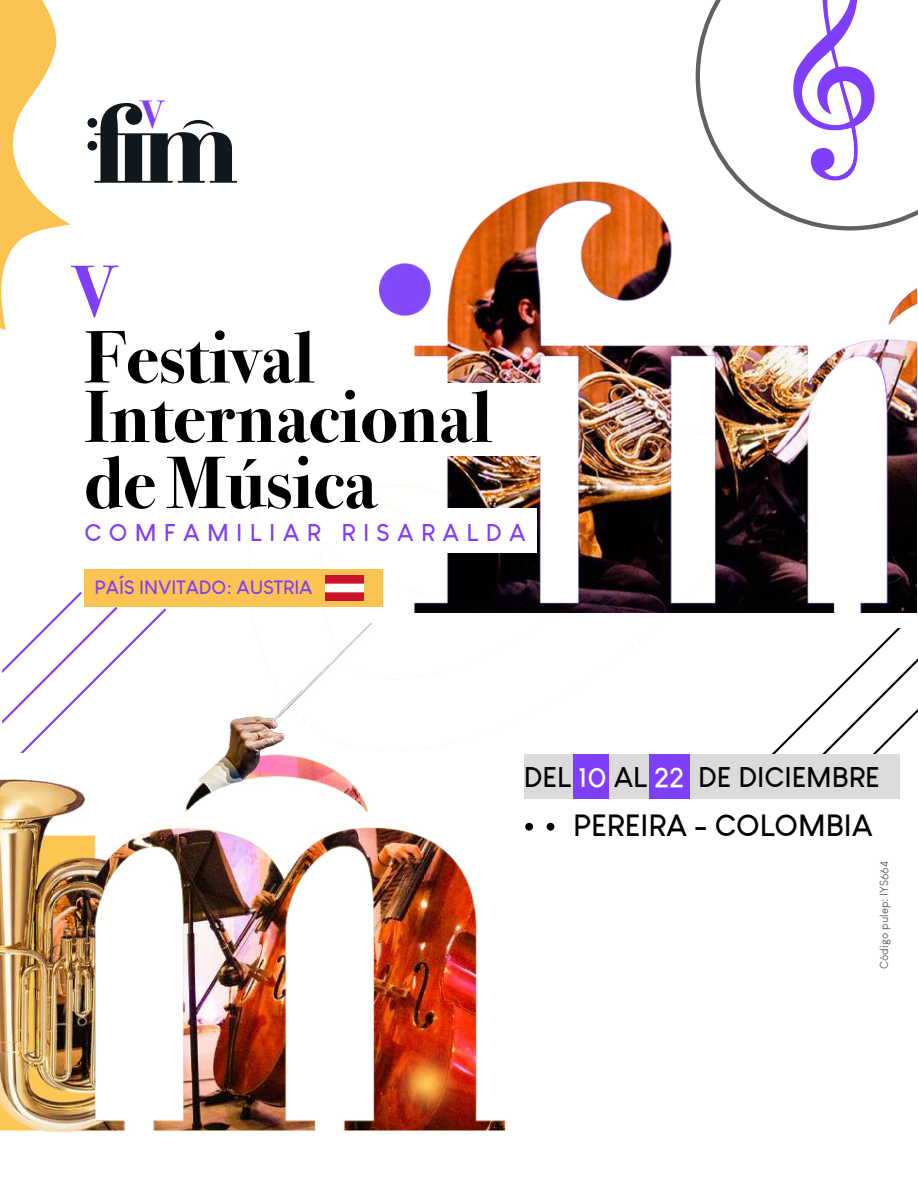
<style>
.page{position:relative;width:918px;height:1188px;background:#fff}
.page>*{position:absolute;margin:0;border:0;box-sizing:border-box;transform-origin:0 0}
.t1{font:700 74.1px/125.4px "Bodoni Svty Two ITCTT";color:#010000}
.t2{font:700 74.1px "Bodoni Svty Two ITCTT";color:#803efb}
.t3{font:700 39.15px "Bodoni Svty Two ITCTT";color:#803efb}
.t4{font:700 30.15px "Louis George Cafe";color:#010000}
.t5{font:700 27.9px "Louis George Cafe";color:#010000}
.t6{font:700 23.85px "Louis George Cafe";letter-spacing:.31em;color:#803efb}
.t7{font:700 18.9px "Louis George Cafe";color:#803efb}
.t8{font:11.55px "Louis George Cafe";color:#616160}
.s1{color:#fff}
</style>
<div class="page">
<img style="left:108px;top:755px;width:398px;height:375px">
<img style="left:0;top:779px;width:108px;height:353px">
<img style="left:379px;top:263px;width:36px;height:349px">
<img style="left:415px;top:181px;width:501px;height:431px">
<svg style="left:771px;top:628px;width:147px;height:126px"></svg>
<svg style="left:2px;top:592px;width:164px;height:161px"></svg>
<svg style="left:0;top:0;width:71px;height:331px"></svg>
<div style="left:88px;top:118px;width:9px;height:10px;background:#10181e;border-radius:50%"></div>
<div style="left:88px;top:141px;width:9px;height:10px;background:#10181e;border-radius:50%"></div>
<svg style="left:94px;top:103px;width:143px;height:80px"></svg>
<div style="left:357px;top:383px;width:202px;height:73px;background:#fff"></div>
<div style="left:410px;top:509px;width:127px;height:44px;background:#fff"></div>
<div style="left:84px;top:569px;width:299px;height:38px;background:#fac352"></div>
<div style="left:524px;top:754px;width:376px;height:44px;background:#dbdbdb"></div>
<div style="left:573px;top:754px;width:36px;height:44px;background:#803efb"></div>
<div style="left:650px;top:754px;width:40px;height:44px;background:#803efb"></div>
<div style="left:525px;top:823px;width:8px;height:8px;background:#000;border-radius:50%"></div>
<div style="left:547px;top:823px;width:7px;height:8px;background:#000;border-radius:50%"></div>
<img style="left:325px;top:575px;width:38px;height:25px">
<svg style="left:696px;top:0;width:222px;height:231px"></svg>
<svg style="left:789px;top:0;width:87px;height:184px"></svg>
<p class="t3" style="left:141px;top:82px;width:24px">V</p>
<p class="t2" style="left:73px;top:231px;width:44px">V</p>
<p class="t1" style="left:84px;top:289px;width:294px">Festival de Música</p>
<p class="t1" style="left:84px;top:348px;width:409px">Internacional</p>
<p class="t6" style="left:84px;top:517px;width:443px">COMFAMILIAR RISARALDA</p>
<p class="t7" style="left:95px;top:575px;width:219px">PAÍS INVITADO: AUSTRIA</p>
<p class="t5" style="left:524px;top:760px;width:357px">DEL <span class="s1">10</span> AL <span class="s1">22</span> DE DICIEMBRE</p>
<p class="t4" style="left:573px;top:806px;width:301px">PEREIRA - COLOMBIA</p>
<p class="t8" style="left:877px;top:969px;width:109px;rotate:-90deg">Código pulep: IYS664</p>
</div>
